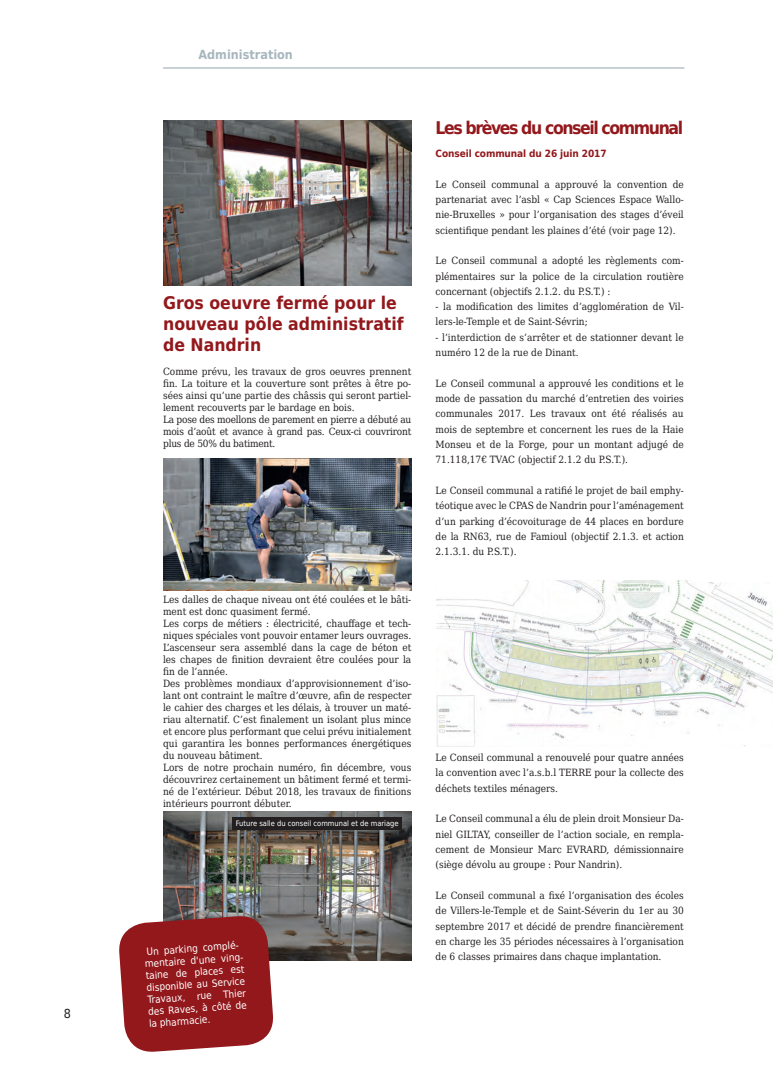
<style>
.page{position:relative;width:773px;height:1081px;background:#fff}
.page>*{position:absolute;margin:0;border:0;box-sizing:border-box;transform-origin:0 0}
.t1{font:700 17.5px/21px "DejaVu Sans Condensed";color:#93181c}
.t2{font:700 17.5px "DejaVu Sans Condensed";letter-spacing:-.08em;color:#93181c}
.t3{font:700 12.5px "DejaVu Sans Condensed";color:#a7b6be}
.t4{font:12.5px "DejaVu Sans Condensed";color:#231f20}
.t5{font:10px/15.4px "DejaVu Serif Condensed";color:#231f20;text-align:justify}
.t6{font:10px/12px "DejaVu Sans Condensed";color:#fff}
.t7{font:700 10px "DejaVu Sans Condensed";letter-spacing:-.01em;color:#93181c}
.t8{font:7.5px "DejaVu Sans Condensed";color:#fff}
</style>
<div class="page">
<hr style="left:163px;top:67px;width:521px;height:2px;background:#a7b6be">
<img style="left:436px;top:581px;width:105px;height:166px">
<img style="left:541px;top:580px;width:147px;height:159px">
<img style="left:649px;top:582px;width:123px;height:165px">
<img style="left:163px;top:458px;width:248px;height:132px">
<img style="left:163px;top:120px;width:248px;height:165px">
<img style="left:163px;top:811px;width:248px;height:149px">
<svg style="left:119px;top:914px;width:156px;height:138px;background:#9b3034"></svg>
<div style="left:232px;top:817px;width:170px;height:13px;background:#231f20"></div>
<p class="t4" style="left:64px;top:1004px;width:9px">8</p>
<p class="t3" style="left:198px;top:44px;width:96px">Administration</p>
<h1 class="t1" style="left:163px;top:292px;width:242px">Gros oeuvre fermé pour le nouveau pôle administratif de Nandrin</h1>
<p class="t5" style="left:163px;top:365px;width:250px;line-height:12px;text-align:left">Comme prévu, les travaux de gros oeuvres prennent fin. La toiture et la couverture sont prêtes à être po&shy;sées ainsi qu’une partie des châssis qui seront partiel&shy;lement recouverts par le bardage en bois.<br>La pose des moellons de parement en pierre a débuté au mois d’août et avance à grand pas. Ceux-ci couvriront plus de 50% du batiment.</p>
<p class="t5" style="left:163px;top:593px;width:250px;line-height:12px;text-align:left">Les dalles de chaque niveau ont été coulées et le bâti&shy;ment est donc quasiment fermé.<br>Les corps de métiers : électricité, chauffage et tech&shy;niques spéciales vont pouvoir entamer leurs ouvrages.<br>L’ascenseur sera assemblé dans la cage de béton et les chapes de finition devraient être coulées pour la fin de l’année.<br>Des problèmes mondiaux d’approvisionnement d’iso&shy;lant ont contraint le maître d’œuvre, afin de respecter le cahier des charges et les délais, à trouver un maté&shy;riau alternatif. C’est finalement un isolant plus mince et encore plus performant que celui prévu initialement qui garantira les bonnes performances énergétiques du nouveau bâtiment.<br>Lors de notre prochain numéro, fin décembre, vous découvrirez certainement un bâtiment fermé et termi&shy;né de l’extérieur. Début 2018, les travaux de finitions intérieurs pourront débuter.</p>
<p class="t8" style="left:236px;top:817px;width:164px">Future salle du conseil communal et de mariage</p>
<p class="t6" style="left:144px;top:945px;width:102px;rotate:-4deg">Un parking complé&shy;mentaire d'une ving&shy;taine de places est disponible au Service<br>Travaux, rue Thier des Raves, à côté de la pharmacie.</p>
<h1 class="t2" style="left:435px;top:113px;width:249px">Les brèves du conseil communal</h1>
<p class="t7" style="left:435px;top:145px;width:172px">Conseil communal du 26 juin 2017</p>
<p class="t5" style="left:435px;top:176px;width:250px">Le Conseil communal a approuvé la convention de partenariat avec l’asbl « Cap Sciences Espace Wallo&shy;nie-Bruxelles » pour l’organisation des stages d’éveil scientifique pendant les plaines d’été (voir page 12).</p>
<p class="t5" style="left:435px;top:253px;width:250px">Le Conseil communal a adopté les règlements com&shy;plémentaires sur la police de la circulation routière concernant (objectifs 2.1.2. du P.S.T.) :</p>
<p class="t5" style="left:435px;top:299px;width:250px">- la modification des limites d’agglomération de Vil&shy;lers-le-Temple et de Saint-Sévrin;</p>
<p class="t5" style="left:435px;top:329px;width:250px">- l’interdiction de s’arrêter et de stationner devant le numéro 12 de la rue de Dinant.</p>
<p class="t5" style="left:435px;top:375px;width:250px">Le Conseil communal a approuvé les conditions et le mode de passation du marché d’entretien des voiries communales 2017. Les travaux ont été réalisés au mois de septembre et concernent les rues de la Haie Monseu et de la Forge, pour un montant adjugé de 71.118,17€ TVAC (objectif 2.1.2 du P.S.T.).</p>
<p class="t5" style="left:435px;top:482px;width:250px">Le Conseil communal a ratifié le projet de bail emphy&shy;téotique avec le CPAS de Nandrin pour l’aménagement d’un parking d’écovoiturage de 44 places en bordure de la RN63, rue de Famioul (objectif 2.1.3. et action 2.1.3.1. du P.S.T.).</p>
<p class="t5" style="left:435px;top:749px;width:250px">Le Conseil communal a renouvelé pour quatre années la convention avec l’a.s.b.l TERRE pour la collecte des déchets textiles ménagers.</p>
<p class="t5" style="left:435px;top:811px;width:250px">Le Conseil communal a élu de plein droit Monsieur Da&shy;niel GILTAY, conseiller de l’action sociale, en rempla&shy;cement de Monsieur Marc EVRARD, démissionnaire (siège dévolu au groupe : Pour Nandrin).</p>
<p class="t5" style="left:435px;top:887px;width:250px">Le Conseil communal a fixé l’organisation des écoles de Villers-le-Temple et de Saint-Séverin du 1er au 30 septembre 2017 et décidé de prendre financièrement en charge les 35 périodes nécessaires à l’organisation de 6 classes primaires dans chaque implantation.</p>
</div>
